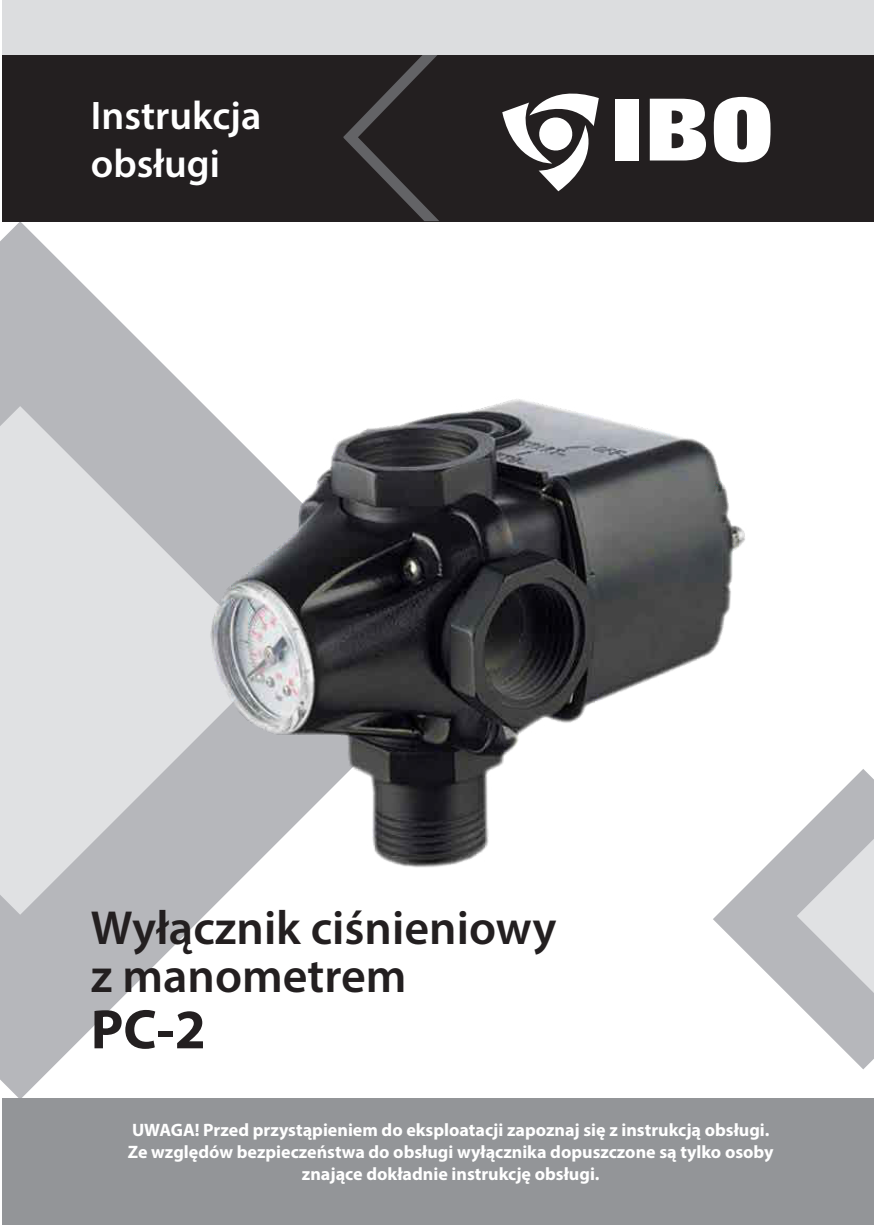
<style>
.page{position:relative;width:874px;height:1225px;background:#fff}
.page>*{position:absolute;margin:0;border:0;box-sizing:border-box;transform-origin:0 0}
.t1{font:700 56px "Myriad Pro";color:#231f20}
.t2{font:600 48px/48px "Myriad Pro";color:#231f20}
.t3{font:40px/48px "Myriad Variable Concept";color:#fff}
.t4{font:700 18px/21.6px "Myriad Pro";color:#fff;text-align:center}
</style>
<div class="page">
<svg style="left:0;top:221px;width:459px;height:878px"></svg>
<svg style="left:0;top:406px;width:274px;height:508px;background:#d3d4d6"></svg>
<div style="left:3px;top:0;width:870px;height:221px;background:#231f20"></div>
<svg style="left:343px;top:54px;width:104px;height:167px"></svg>
<div style="left:3px;top:0;width:870px;height:54px;background:#dcdddf"></div>
<svg style="left:713px;top:769px;width:160px;height:300px"></svg>
<svg style="left:796px;top:838px;width:77px;height:155px;background:#cacbce"></svg>
<div style="left:3px;top:1098px;width:870px;height:127px;background:#939598"></div>
<svg style="left:502px;top:93px;width:97px;height:98px"></svg>
<div style="left:615px;top:99px;width:23px;height:61px;background:#fff"></div>
<svg style="left:649px;top:99px;width:56px;height:61px;background:#dedddd"></svg>
<svg style="left:713px;top:97px;width:57px;height:65px"></svg>
<img style="left:197px;top:363px;width:574px;height:526px">
<p class="t3" style="left:91px;top:91px;width:172px">Instrukcja obsługi</p>
<p class="t2" style="left:91px;top:903px;width:467px">Wyłącznik ciśnieniowy z manometrem</p>
<p class="t1" style="left:91px;top:993px;width:116px">PC-2</p>
<p class="t4" style="left:128px;top:1119px;width:647px">UWAGA! Przed przystąpieniem do eksploatacji zapoznaj się z instrukcją obsługi.<br>Ze względów bezpieczeństwa do obsługi wyłącznika dopuszczone są tylko osoby znające dokładnie instrukcję obsługi.</p>
</div>
